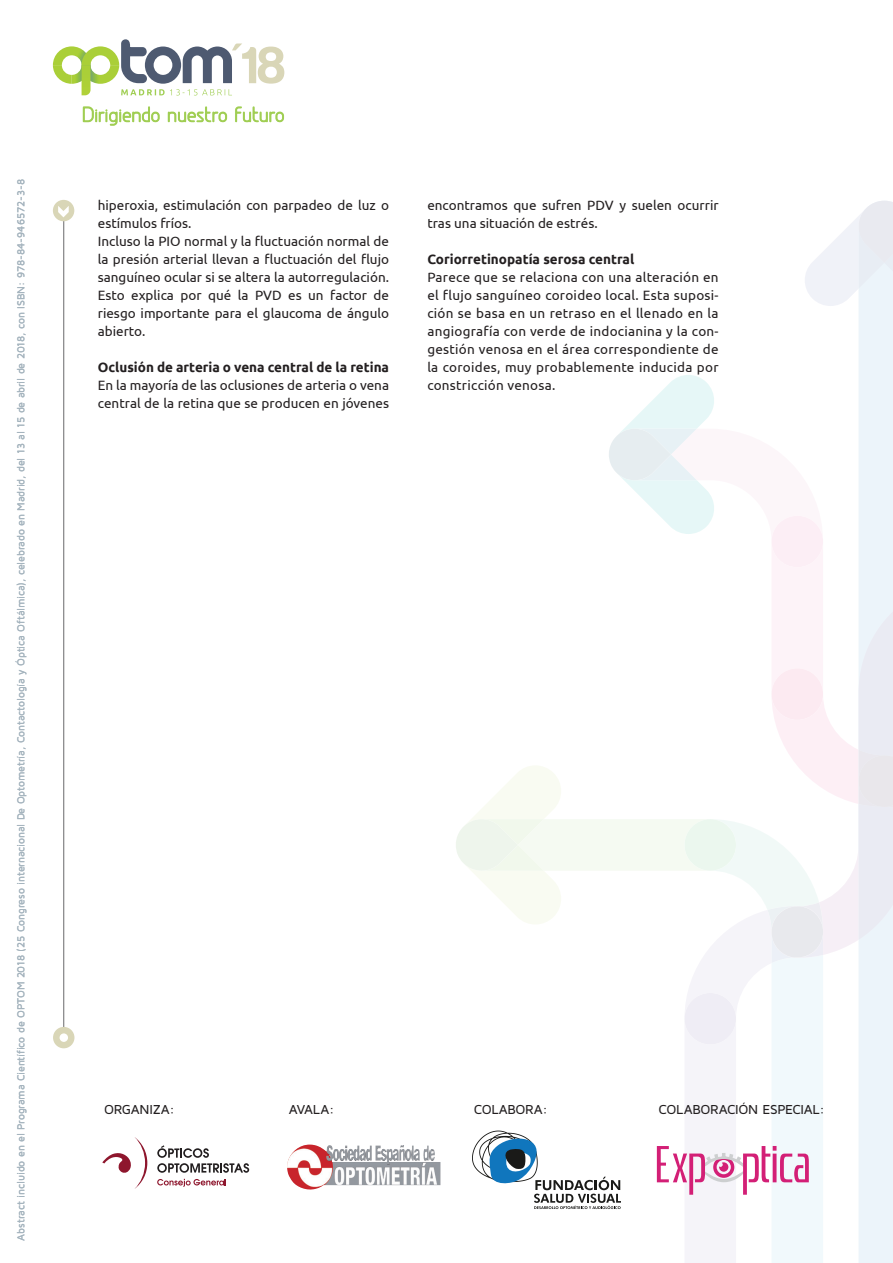
<style>
.page{position:relative;width:893px;height:1263px;background:#fff}
.page>*{position:absolute;margin:0;border:0;box-sizing:border-box;transform-origin:0 0}
.t1{font:19.65px "Greyscale Basic";color:#a0ce53}
.t2{font:13.5px/18px "Ubuntu";color:#231f20}
.t3{font:700 13.5px "Ubuntu";color:#231f20}
.t4{font:500 13.5px "Maven Pro";letter-spacing:-.025em;color:#231f20}
.t5{font:500 10.5px "Maven Pro";letter-spacing:-.015em;color:#a5b4be}
</style>
<div class="page">
<hr style="left:63px;top:209px;width:1px;height:828px;background:#69696c">
<div style="left:53px;top:200px;width:21px;height:21px;background:#d9d6b7;border-radius:50%"></div>
<svg style="left:58px;top:206px;width:11px;height:11px"></svg>
<div style="left:53px;top:1027px;width:21px;height:21px;background:#d9d6b7;border-radius:50%"></div>
<div style="left:60px;top:1033px;width:8px;height:9px;background:#fff;border-radius:50%"></div>
<svg style="left:53px;top:39px;width:231px;height:56px"></svg>
<svg style="left:83px;top:106px;width:77px;height:20px"></svg>
<svg style="left:168px;top:106px;width:59px;height:16px"></svg>
<svg style="left:235px;top:106px;width:49px;height:16px"></svg>
<svg style="left:157px;top:1145px;width:92px;height:28px"></svg>
<svg style="left:157px;top:1179px;width:69px;height:8px"></svg>
<svg style="left:102px;top:1137px;width:45px;height:52px"></svg>
<img style="left:287px;top:1144px;width:153px;height:46px">
<svg style="left:456px;top:201px;width:437px;height:1062px"></svg>
<p class="t5" style="left:14px;top:1240px;width:1063px;rotate:-90deg">ABSTRACT INCLUIDO EN EL PROGRAMA CIENTÍFICO DE OPTOM 2018 (25 CONGRESO INTERNACIONAL DE OPTOMETRÍA, CONTACTOLOGÍA Y ÓPTICA OFTÁLMICA), CELEBRADO EN MADRID, DEL 13 AL 15 DE ABRIL DE 2018, CON ISBN: 978-84-946572-3-8</p>
<h1 class="t1" style="left:82px;top:103px;width:204px">Dirigiendo nuestro futuro</h1>
<p class="t2" style="left:98px;top:196px;width:293px">hiperoxia, estimulación con parpadeo de luz o estímulos fríos.<br>Incluso la PIO normal y la fluctuación normal de la presión arterial llevan a fluctuación del flujo sanguíneo ocular si se altera la autorregulación.<br>Esto explica por qué la PVD es un factor de riesgo importante para el glaucoma de ángulo abierto.</p>
<p class="t3" style="left:98px;top:359px;width:293px">Oclusión de arteria o vena central de la retina</p>
<p class="t2" style="left:98px;top:376px;width:293px">En la mayoría de las oclusiones de arteria o vena central de la retina que se producen en jóvenes</p>
<p class="t2" style="left:427px;top:196px;width:293px">encontramos que sufren PDV y suelen ocurrir tras una situación de estrés.</p>
<p class="t3" style="left:427px;top:251px;width:208px">Coriorretinopatía serosa central</p>
<p class="t2" style="left:427px;top:268px;width:293px;text-align:justify">Parece que se relaciona con una alteración en el flujo sanguíneo coroideo local. Esta suposi&shy;ción se basa en un retraso en el llenado en la angiografía con verde de indocianina y la con&shy;gestión venosa en el área correspondiente de la coroides, muy probablemente inducida por constricción venosa.</p>
<p class="t4" style="left:104px;top:1101px;width:72px">ORGANIZA:</p>
<p class="t4" style="left:289px;top:1101px;width:47px">AVALA:</p>
<p class="t4" style="left:474px;top:1101px;width:76px">COLABORA:</p>
<p class="t4" style="left:659px;top:1101px;width:10px">COLABORACIÓN</p>
<p class="t4" style="left:762px;top:1101px;width:38px">ESPECIAL</p>
<p class="t4" style="left:819px;top:1101px;width:7px">:</p>
</div>
